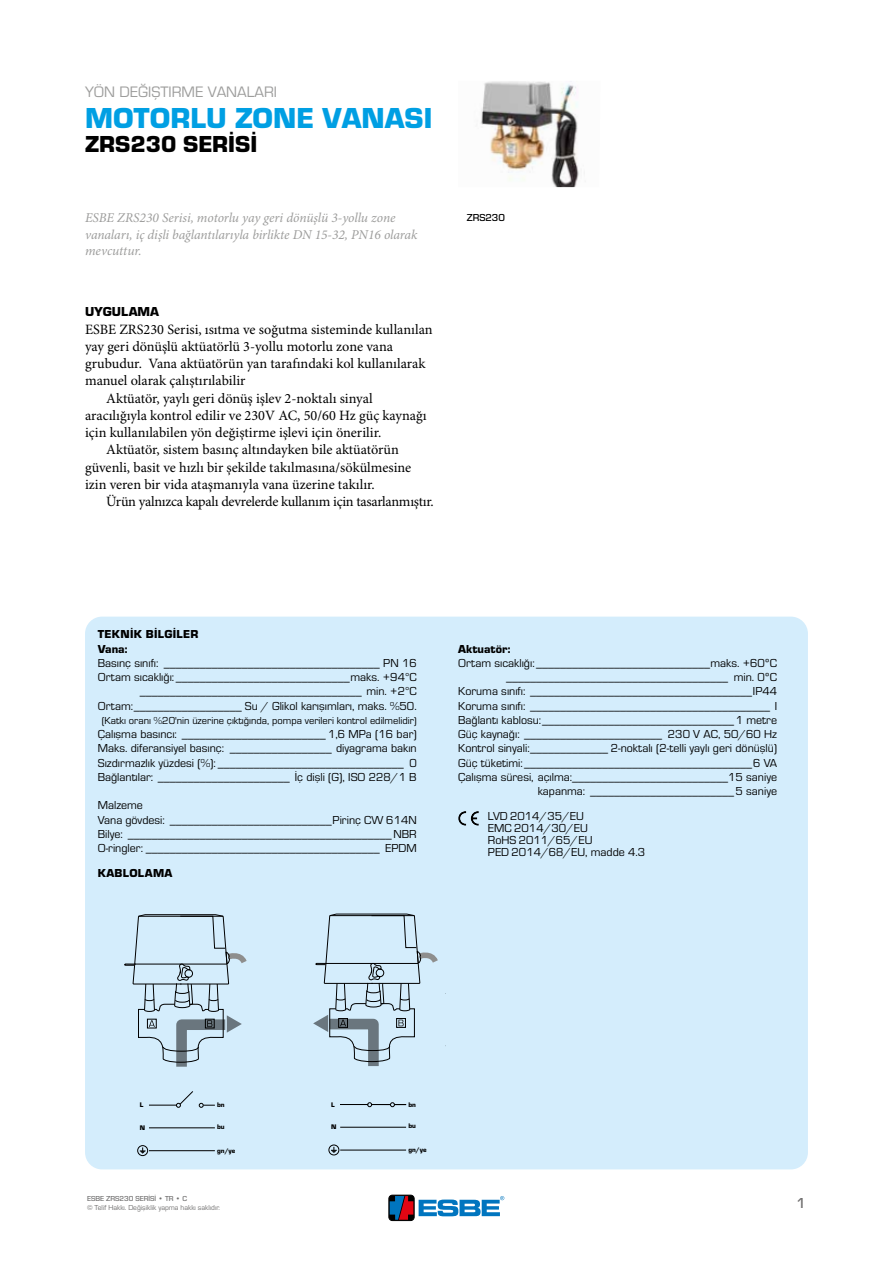
<style>
.page{position:relative;width:893px;height:1263px;background:#fff}
.page>*{position:absolute;margin:0;border:0;box-sizing:border-box;transform-origin:0 0}
.t1{font:700 30px "ESBE Eurostile";color:#009fe3}
.t2{font:700 24px "ESBE Eurostile";color:#000}
.t3{font:15.75px "ESBE Eurostile";color:#9d9d9c}
.t4{font:500 15px "ESBE Eurostile";color:#706f6f}
.t5{font:14.25px "Minion Pro";color:#000}
.t6{font:14.25px "Minion Pro";letter-spacing:-.02em;color:#000}
.t7{font:italic 13.5px/16.5px "Minion Pro";letter-spacing:-.005em;color:#9d9d9c}
.t8{font:700 13.5px "ESBE Eurostile";color:#000}
.t9{font:12px/14.2px "ESBE Eurostile";color:#000;text-align:right}
.t10{font:700 12px/14.2px "ESBE Eurostile";letter-spacing:.025em;color:#000}
.t11{font:700 12px "ESBE Eurostile";color:#000}
.t12{font:10.5px "ESBE Eurostile";color:#000}
.t13{font:500 10.5px "ESBE Eurostile";color:#000}
.t14{font:7.5px "ESBE Eurostile";color:#706f6f}
.t15{font:500 7.5px "ESBE Eurostile";color:#706f6f}
.t16{font:700 6.9px "ESBE Eurostile";color:#000}
</style>
<div class="page">
<img style="left:480px;top:81px;width:105px;height:106px">
<div style="left:85px;top:617px;width:723px;height:552px;background:#d4edfc;border-radius:17px"></div>
<hr style="left:149px;top:1150px;width:66px;height:1px;background:#000">
<hr style="left:149px;top:1127px;width:66px;height:1px;background:#000">
<svg style="left:140px;top:1147px;width:6px;height:7px"></svg>
<div style="left:137px;top:1145px;width:11px;height:11px;border:1px solid #000;border-radius:50%"></div>
<svg style="left:149px;top:1091px;width:66px;height:16px"></svg>
<svg style="left:124px;top:914px;width:123px;height:153px"></svg>
<hr style="left:340px;top:1150px;width:66px;height:1px;background:#000">
<hr style="left:340px;top:1127px;width:66px;height:1px;background:#000">
<svg style="left:331px;top:1147px;width:6px;height:6px"></svg>
<div style="left:329px;top:1145px;width:10px;height:10px;border:1px solid #000;border-radius:50%"></div>
<svg style="left:340px;top:1102px;width:67px;height:5px"></svg>
<svg style="left:313px;top:913px;width:125px;height:153px"></svg>
<svg style="left:458px;top:811px;width:21px;height:15px"></svg>
<div style="left:389px;top:1195px;width:25px;height:25px;border:1px solid #000;border-radius:4px"></div>
<svg style="left:390px;top:1196px;width:23px;height:24px"></svg>
<svg style="left:419px;top:1196px;width:85px;height:20px"></svg>
<h3 class="t3" style="left:85px;top:83px;width:193px">YÖN DEĞIŞTIRME VANALARI</h3>
<h1 class="t1" style="left:85px;top:102px;width:349px">MOTORLU ZONE VANASI</h1>
<h2 class="t2" style="left:85px;top:131px;width:174px">ZRS230 SERİSİ</h2>
<p class="t7" style="left:85px;top:210px;width:334px">ESBE ZRS230 Serisi, motorlu yay geri dönüşlü 3-yollu zone vanaları, iç dişli bağlantılarıyla birlikte DN 15-32, PN16 olarak mevcuttur.</p>
<p class="t8" style="left:85px;top:304px;width:76px">UYGULAMA</p>
<p class="t5" style="left:85px;top:320px;width:349px">ESBE ZRS230 Serisi, ısıtma ve soğutma sisteminde kullanılan</p>
<p class="t5" style="left:85px;top:338px;width:310px">yay geri dönüşlü aktüatörlü 3-yollu motorlu zone vana</p>
<p class="t5" style="left:85px;top:355px;width:342px">grubudur. Vana aktüatörün yan tarafındaki kol kullanılarak</p>
<p class="t5" style="left:85px;top:372px;width:162px">manuel olarak çalıştırılabilir</p>
<p class="t5" style="left:106px;top:389px;width:268px">Aktüatör, yaylı geri dönüş işlev 2-noktalı sinyal</p>
<p class="t5" style="left:85px;top:407px;width:343px">aracılığıyla kontrol edilir ve 230V AC, 50/60 Hz güç kaynağı</p>
<p class="t5" style="left:85px;top:424px;width:298px">için kullanılabilen yön değiştirme işlevi için önerilir.</p>
<p class="t5" style="left:106px;top:441px;width:294px">Aktüatör, sistem basınç altındayken bile aktüatörün</p>
<p class="t5" style="left:85px;top:459px;width:328px">güvenli, basit ve hızlı bir şekilde takılmasına/sökülmesine</p>
<p class="t5" style="left:85px;top:476px;width:291px">izin veren bir vida ataşmanıyla vana üzerine takılır.</p>
<p class="t6" style="left:106px;top:493px;width:329px">Ürün yalnızca kapalı devrelerde kullanım için tasarlanmıştır.</p>
<p class="t13" style="left:467px;top:211px;width:40px">ZRS230</p>
<p class="t10" style="left:98px;top:627px;width:102px">TEKNIK BILGILER<br>Vana:</p>
<p class="t9" style="left:98px;top:656px;width:320px">Basınç sınıfı: ____________________________________ PN 16<br>Ortam sıcaklığı:_____________________________maks. +94°C _____________________________________ min. +2°C Ortam:__________________ Su / Glikol karışımları, maks. %50.</p>
<p class="t12" style="left:102px;top:715px;width:317px">(Katkı oranı %20'nin üzerine çıktığında, pompa verileri kontrol edilmelidir)</p>
<p class="t9" style="left:98px;top:727px;width:320px;text-align:justify">Çalışma basıncı: ________________________ 1,6 MPa (16 bar)<br>Maks. diferansiyel basınç: _________________ diyagrama bakın Sızdırmazlık yüzdesi (%): _______________________________ 0<br>Bağlantılar: ______________________ İç dişli (G), ISO 228/1 B</p>
<p class="t9" style="left:98px;top:798px;width:320px;text-align:left">Malzeme<br>Vana gövdesi: ___________________________Pirinç CW 614N Bilye: ____________________________________________NBR O-ringler: _______________________________________ EPDM</p>
<p class="t10" style="left:98px;top:866px;width:76px">KABLOLAMA</p>
<p class="t11" style="left:458px;top:642px;width:54px">Aktuatör:</p>
<p class="t9" style="left:458px;top:656px;width:320px">Ortam sıcaklığı:_____________________________maks. +60ºC _____________________________________ min. 0ºC<br>Koruma sınıfı: _____________________________________IP44<br>Koruma sınıfı: ________________________________________ I Bağlantı kablosu:________________________________1 metre Güç kaynağı: _______________________ 230 V AC, 50/60 Hz Kontrol sinyali:_____________ 2-noktalı (2-telli yaylı geri dönüşlü)<br>Güç tüketimi:______________________________________6 VA Çalışma süresi, açılma:__________________________15 saniye kapanma: ________________________5 saniye</p>
<p class="t9" style="left:488px;top:810px;width:159px;line-height:12px;text-align:left">LVD 2014/35/EU<br>EMC 2014/30/EU<br>RoHS 2011/65/EU<br>PED 2014/68/EU, madde 4.3</p>
<p class="t16" style="left:140px;top:1101px;width:5px">L</p>
<p class="t16" style="left:140px;top:1124px;width:7px">N</p>
<p class="t16" style="left:217px;top:1101px;width:9px">bn</p>
<p class="t16" style="left:217px;top:1123px;width:9px">bu</p>
<p class="t16" style="left:217px;top:1146px;width:20px">gn/ye</p>
<p class="t16" style="left:331px;top:1100px;width:5px">L</p>
<p class="t16" style="left:331px;top:1123px;width:7px">N</p>
<p class="t16" style="left:408px;top:1100px;width:9px">bn</p>
<p class="t16" style="left:408px;top:1122px;width:9px">bu</p>
<p class="t16" style="left:408px;top:1146px;width:20px">gn/ye</p>
<p class="t15" style="left:87px;top:1194px;width:101px">ESBE ZRS230 SERISI • TR • C</p>
<p class="t14" style="left:87px;top:1203px;width:134px">© Telif Hakkı. Değişiklik yapma hakkı saklıdır.</p>
<p class="t4" style="left:796px;top:1195px;width:11px">1</p>
</div>
